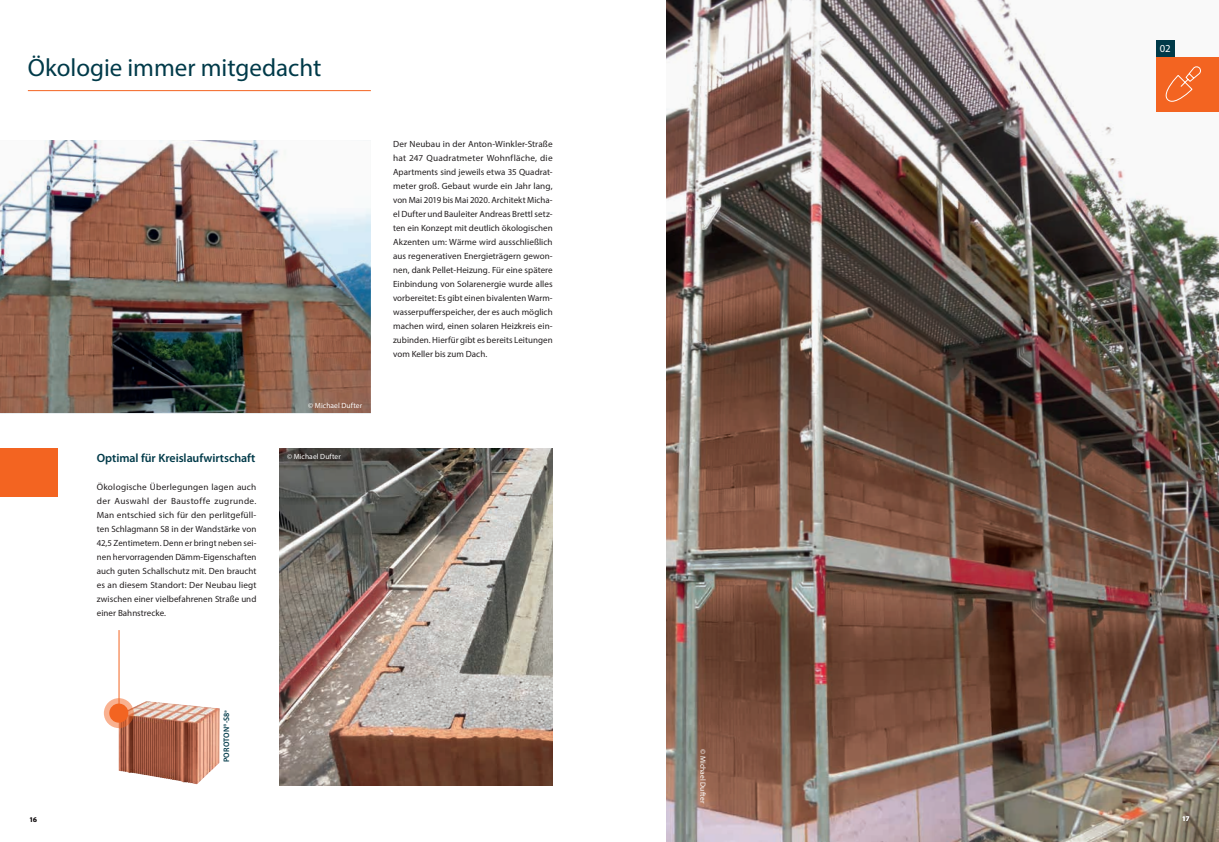
<style>
.page{position:relative;width:1219px;height:842px;background:#fff}
.page>*{position:absolute;margin:0;border:0;box-sizing:border-box;transform-origin:0 0}
.t1{font:25px "Myriad Pro";color:#003a49}
.t2{font:600 12px "Myriad Pro";letter-spacing:-.005em;color:#003a49}
.t3{font:10.7px "Myriad Pro";color:#fff}
.t4{font:9px/14px "Myriad Pro";letter-spacing:.005em;color:#231f20;text-align:justify}
.t5{font:600 8px "Myriad Pro";letter-spacing:.01em;color:#003a49}
.t6{font:7.5px "Myriad Pro";letter-spacing:.015em;color:#fff}
.t7{font:600 7px "Myriad Pro";color:#231f20}
.t8{font:600 7px "Myriad Pro";color:#fff}
.s1{font-size:6.7px}
</style>
<div class="page">
<div style="left:0;top:448px;width:58px;height:49px;background:#f36421"></div>
<img style="left:666px;top:0;width:553px;height:842px">
<img style="left:279px;top:448px;width:274px;height:337px">
<img style="left:0;top:140px;width:371px;height:273px">
<hr style="left:28px;top:90px;width:343px;height:1px;background:#f36421">
<div style="left:1156px;top:41px;width:18px;height:36px;background:#003a49"></div>
<div style="left:1156px;top:57px;width:63px;height:55px;background:#f36421"></div>
<img style="left:119px;top:701px;width:101px;height:83px">
<hr style="left:119px;top:630px;width:1px;height:84px;background:#f36421">
<svg style="left:104px;top:698px;width:30px;height:30px"></svg>
<svg style="left:1165px;top:66px;width:36px;height:36px"></svg>
<h1 class="t1" style="left:28px;top:52px;width:295px">Ökologie immer mitgedacht</h1>
<h2 class="t2" style="left:97px;top:450px;width:160px">Optimal für Kreislaufwirtschaft</h2>
<p class="t4" style="left:97px;top:480px;width:161px">Ökologische Überlegungen lagen auch der Auswahl der Baustoffe zugrunde.<br>Man entschied sich für den perlitgefüll&shy;ten Schlagmann S8 in der Wandstärke von 42,5 Zentimetern. Denn er bringt neben sei&shy;nen hervorragenden Dämm-Eigenschaften auch guten Schallschutz mit. Den braucht es an diesem Standort: Der Neubau liegt zwischen einer vielbefahrenen Straße und einer Bahnstrecke.</p>
<p class="t6" style="left:308px;top:400px;width:55px">© Michael Dufter</p>
<p class="t6" style="left:287px;top:452px;width:55px">© Michael Dufter</p>
<p class="t4" style="left:393px;top:137px;width:161px">Der Neubau in der Anton-Winkler-Straße hat 247 Quadratmeter Wohnfläche, die Apartments sind jeweils etwa 35 Quadrat&shy;meter groß. Gebaut wurde ein Jahr lang, von Mai 2019 bis Mai 2020. Architekt Micha&shy;el Dufter und Bauleiter Andreas Brettl setz&shy;ten ein Konzept mit deutlich ökologischen Akzenten um: Wärme wird ausschließlich aus regenerativen Energieträgern gewon&shy;nen, dank Pellet-Heizung. Für eine spätere Einbindung von Solarenergie wurde alles vorbereitet: Es gibt einen bivalenten Warm&shy;wasserpufferspeicher, der es auch möglich machen wird, einen solaren Heizkreis ein&shy;zubinden. Hierfür gibt es bereits Leitungen vom Keller bis zum Dach.</p>
<p class="t5" style="left:221px;top:762px;width:54px;rotate:-90deg">POROTON®-S8<span class="s1">®</span></p>
<p class="t6" style="left:708px;top:749px;width:55px;rotate:90deg">© Michael Dufter</p>
<p class="t3" style="left:1160px;top:42px;width:12px">02</p>
<p class="t7" style="left:29px;top:815px;width:9px">16</p>
<p class="t8" style="left:1182px;top:814px;width:9px">17</p>
</div>
